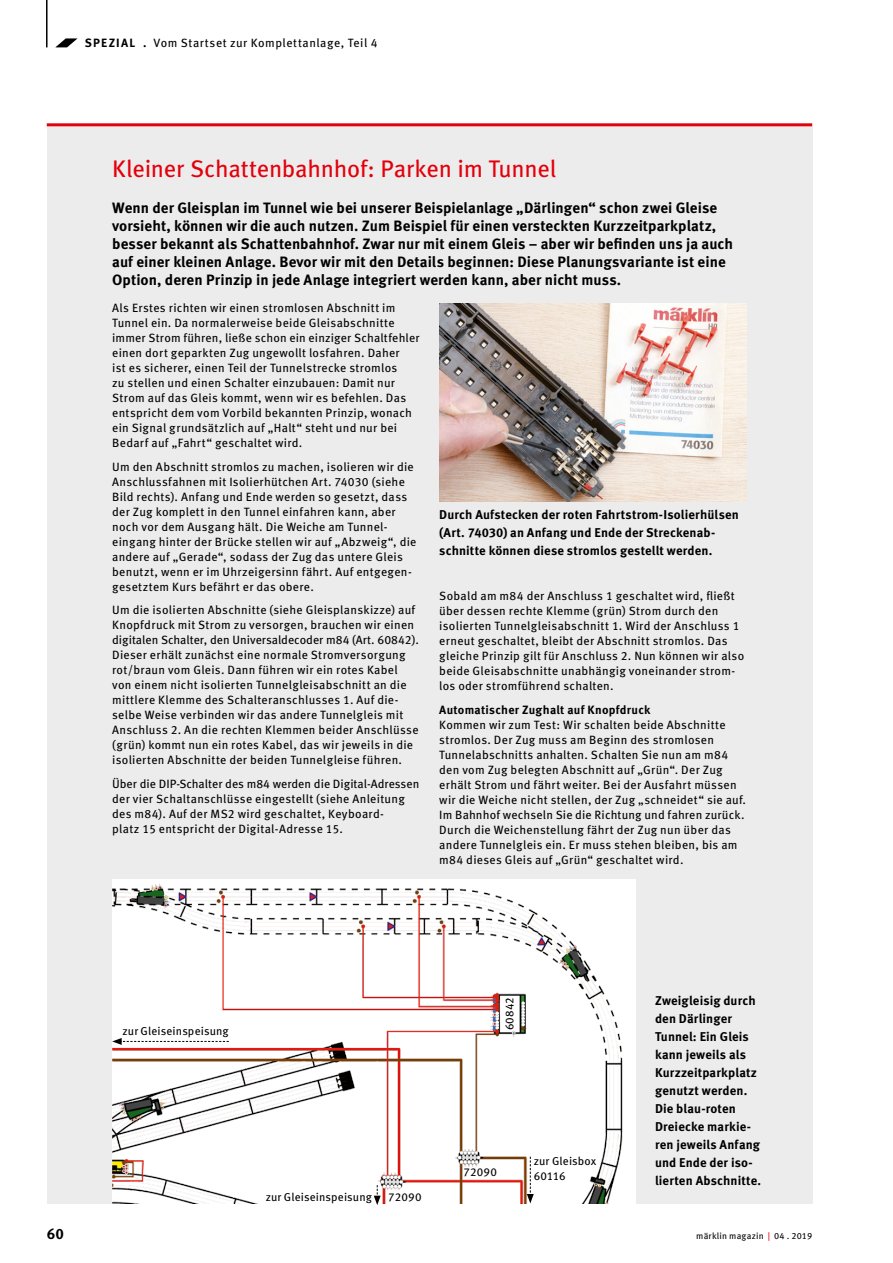
<style>
.page{position:relative;width:893px;height:1263px;background:#fff}
.page>*{position:absolute;margin:0;border:0;box-sizing:border-box;transform-origin:0 0}
._60_InfoKasten_Headl{font:24px "Meta OT";letter-spacing:-.01em;color:#e3000b}
._60_InfoKasten_Subhe{font:700 15px/18px "Meta OT";color:#000}
._70_BU_links{font:700 12.75px/18px "Meta OT";letter-spacing:.01em;color:#000}
._60_InfoKasten_FT{font:12px/15px "Meta OT";letter-spacing:.02em;color:#000}
._60_InfoKasten_FT-2{font:12px "Meta OT";letter-spacing:.04em;color:#000}
._70_Gleisplanbeschri{font:11.4px/14.4px "Meta OT";letter-spacing:.01em;color:#000}
.t1{font:9px "Meta OT";letter-spacing:.02em;color:#000}
.s1{font-weight:700}
.s2{color:#e3000b}
</style>
<div class="page">
<hr style="left:46px;top:0;width:2px;height:47px;background:#000">
<svg style="left:56px;top:38px;width:22px;height:9px"></svg>
<div style="left:47px;top:126px;width:765px;height:1077px;background:#ececec"></div>
<hr style="left:47px;top:123px;width:765px;height:3px;background:#e3000b">
<div style="left:112px;top:879px;width:523px;height:327px;background:#fff"></div>
<img style="left:112px;top:883px;width:511px;height:320px">
<img style="left:439px;top:303px;width:308px;height:198px">
<svg style="left:112px;top:1038px;width:117px;height:7px"></svg>
<svg style="left:374px;top:1185px;width:7px;height:20px"></svg>
<svg style="left:527px;top:1157px;width:7px;height:46px"></svg>
<p class="_60_InfoKasten_FT-2" style="left:85px;top:36px;width:294px"><span class="s1">SPEZIAL .</span> Vom Startset zur Komplettanlage, Teil 4</p>
<p class="_60_InfoKasten_Headl" style="left:112px;top:154px;width:446px">Kleiner Schattenbahnhof: Parken im Tunnel</p>
<p class="_60_InfoKasten_Subhe" style="left:112px;top:200px;width:622px">Wenn der Gleisplan im Tunnel wie bei unserer Beispielanlage „Därlingen“ schon zwei Gleise vorsieht, können wir die auch nutzen. Zum Beispiel für einen versteckten Kurzzeitparkplatz, besser bekannt als Schattenbahnhof. Zwar nur mit einem Gleis – aber wir befinden uns ja auch auf einer kleinen Anlage. Bevor wir mit den Details beginnen: Diese Planungsvariante ist eine Option, deren Prinzip in jede Anlage integriert werden kann, aber nicht muss.</p>
<p class="_60_InfoKasten_FT" style="left:112px;top:301px;width:309px">Als Erstes richten wir einen stromlosen Abschnitt im Tunnel ein. Da normalerweise beide Gleisabschnitte immer Strom führen, ließe schon ein einziger Schaltfehler einen dort geparkten Zug ungewollt losfahren. Daher<br>ist es sicherer, einen Teil der Tunnelstrecke stromlos<br>zu stellen und einen Schalter einzubauen: Damit nur Strom auf das Gleis kommt, wenn wir es befehlen. Das entspricht dem vom Vorbild bekannten Prinzip, wonach ein Signal grundsätzlich auf „Halt“ steht und nur bei Bedarf auf „Fahrt“ geschaltet wird.</p>
<p class="_60_InfoKasten_FT" style="left:112px;top:460px;width:306px">Um den Abschnitt stromlos zu machen, isolieren wir die Anschlussfahnen mit Isolierhütchen Art. 74030 (siehe Bild rechts). Anfang und Ende werden so gesetzt, dass der Zug komplett in den Tunnel einfahren kann, aber noch vor dem Ausgang hält. Die Weiche am Tunnel&shy;eingang hinter der Brücke stellen wir auf „Abzweig“, die andere auf „Gerade“, sodass der Zug das untere Gleis benutzt, wenn er im Uhrzeigersinn fährt. Auf entgegen&shy;gesetztem Kurs befährt er das obere.</p>
<p class="_60_InfoKasten_FT" style="left:112px;top:603px;width:308px">Um die isolierten Abschnitte (siehe Gleisplanskizze) auf Knopfdruck mit Strom zu versorgen, brauchen wir einen digitalen Schalter, den Universaldecoder m84 (Art. 60842).<br>Dieser erhält zunächst eine normale Stromversorgung rot/braun vom Gleis. Dann führen wir ein rotes Kabel von einem nicht isolierten Tunnelgleisabschnitt an die mittlere Klemme des Schalteranschlusses 1. Auf die&shy;selbe Weise verbinden wir das andere Tunnelgleis mit Anschluss 2. An die rechten Klemmen beider Anschlüsse (grün) kommt nun ein rotes Kabel, das wir jeweils in die isolierten Abschnitte der beiden Tunnelgleise führen.</p>
<p class="_60_InfoKasten_FT" style="left:112px;top:777px;width:309px">Über die DIP-Schalter des m84 werden die Digital-Adressen der vier Schaltanschlüsse eingestellt (siehe Anleitung des m84). Auf der MS2 wird geschaltet, Keyboard-<br>platz 15 entspricht der Digital-Adresse 15.</p>
<p class="_70_BU_links" style="left:439px;top:506px;width:301px">Durch Aufstecken der roten Fahrtstrom-Isolierhülsen (Art. 74030) an Anfang und Ende der Streckenab&shy;schnitte können diese stromlos gestellt werden.</p>
<p class="_60_InfoKasten_FT" style="left:439px;top:589px;width:307px">Sobald am m84 der Anschluss 1 geschaltet wird, fließt über dessen rechte Klemme (grün) Strom durch den isolierten Tunnelgleisabschnitt 1. Wird der Anschluss 1 erneut geschaltet, bleibt der Abschnitt stromlos. Das gleiche Prinzip gilt für Anschluss 2. Nun können wir also beide Gleisabschnitte unabhängig voneinander strom&shy;los oder stromführend schalten.</p>
<p class="_60_InfoKasten_FT" style="left:439px;top:703px;width:308px"><span class="s1">Automatischer Zughalt auf Knopfdruck<br></span>Kommen wir zum Test: Wir schalten beide Abschnitte stromlos. Der Zug muss am Beginn des stromlosen Tunnelabschnitts anhalten. Schalten Sie nun am m84 den vom Zug belegten Abschnitt auf „Grün“. Der Zug erhält Strom und fährt weiter. Bei der Ausfahrt müssen wir die Weiche nicht stellen, der Zug „schneidet“ sie auf.<br>Im Bahnhof wechseln Sie die Richtung und fahren zurück.<br>Durch die Weichenstellung fährt der Zug nun über das andere Tunnelgleis ein. Er muss stehen bleiben, bis am m84 dieses Gleis auf „Grün“ geschaltet wird.</p>
<p class="_70_Gleisplanbeschri" style="left:122px;top:1024px;width:108px">zur Gleiseinspeisung</p>
<p class="_70_Gleisplanbeschri" style="left:502px;top:1030px;width:35px;rotate:-90deg">60842</p>
<p class="_70_Gleisplanbeschri" style="left:266px;top:1190px;width:108px">zur Gleiseinspeisung</p>
<p class="_70_Gleisplanbeschri" style="left:388px;top:1190px;width:35px">72090</p>
<p class="_70_Gleisplanbeschri" style="left:463px;top:1165px;width:35px">72090</p>
<p class="_70_Gleisplanbeschri" style="left:534px;top:1154px;width:64px">zur Gleisbox<br>60116</p>
<p class="_70_BU_links" style="left:655px;top:992px;width:108px">Zweigleisig durch den Därlinger<br>Tunnel: Ein Gleis kann jeweils als<br>Kurzzeitparkplatz genutzt werden.<br>Die blau-roten<br>Dreiecke markie&shy;ren jeweils Anfang und Ende der iso&shy;lierten Abschnitte.</p>
<p class="_60_InfoKasten_Subhe" style="left:47px;top:1226px;width:19px">60</p>
<p class="t1" style="left:696px;top:1230px;width:117px">märklin magazin <span class="s2">|</span> 04 . 2019</p>
</div>
